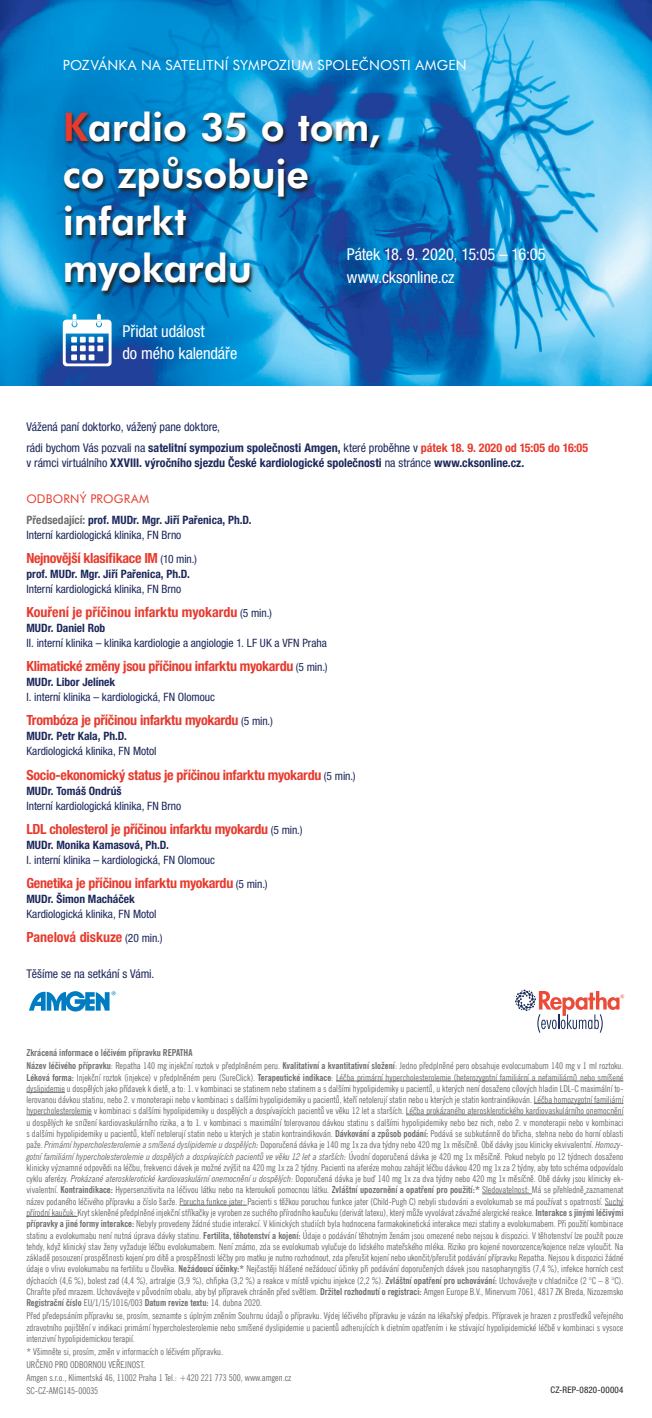
<style>
.page{position:relative;width:652px;height:1418px;background:#fff}
.page>*{position:absolute;margin:0;border:0;box-sizing:border-box;transform-origin:0 0}
.t1{font:39.3px/47.2px "Futura Hv BTCE Heavy";color:#fff}
.t2{font:condensed 16.4px/22.3px "Helvetica Neue LT Pro";letter-spacing:-.01em;color:#fff}
.t3{font:700 condensed 14px "Helvetica Neue LT Pro";letter-spacing:-.02em;color:#e73b2e}
.t4{font:14px "Futura Bk BTCE Book";letter-spacing:.015em;color:#fff}
.t5{font:700 condensed 14px "Helvetica Neue LT Pro";color:#e73b2e}
.t6{font:condensed 12px/21px "Helvetica Neue LT Pro";letter-spacing:-.005em;color:#1d285c}
.t7{font:700 condensed 12px "Helvetica Neue LT Pro";color:#1d285c}
.t8{font:12px "Futura Bk BTCE Book";letter-spacing:.015em;color:#e73b2e}
.t9{font:condensed 11.5px/15px "Helvetica Neue LT Pro";letter-spacing:-.005em;color:#1d285c}
.t10{font:700 condensed 11.5px "Helvetica Neue LT Pro";color:#1d285c}
.t11{font:9.4px/11.3px "News Goth Cn BTCE Condensed";color:#6c6d70;text-align:justify}
.t12{font:9.4px "News Goth Cn BTCE Bold Condensed";color:#6c6d70}
.t13{font:condensed 9px "Helvetica Neue LT Pro";letter-spacing:.025em;color:#231f20}
.s1{color:#e73b2e}
.s2{font-weight:700}
.s3{font-weight:700;color:#e73b2e}
.s4{font-weight:400}
.s5{font-weight:700;color:#6c6d70}
.s6{font-weight:400;font-size:11.5px;color:#1d285c}
.s7{font-family:"News Goth Cn BTCE Bold Condensed"}
.s8{font-style:italic}
.s9{font-family:"News Goth Cn BTCE Condensed"}
</style>
<div class="page">
<img style="left:0;top:0;width:652px;height:386px">
<svg style="left:62px;top:111px;width:323px;height:186px;background:#0c69a6"></svg>
<svg style="left:63px;top:314px;width:49px;height:52px"></svg>
<hr style="left:336px;top:1080px;width:287px;height:1px;background:#6c6d70">
<hr style="left:26px;top:1092px;width:39px;height:1px;background:#6c6d70">
<hr style="left:534px;top:1103px;width:89px;height:1px;background:#6c6d70">
<hr style="left:26px;top:1114px;width:66px;height:1px;background:#6c6d70">
<hr style="left:406px;top:1114px;width:217px;height:1px;background:#6c6d70">
<hr style="left:482px;top:1193px;width:50px;height:1px;background:#6c6d70">
<hr style="left:180px;top:1204px;width:67px;height:1px;background:#6c6d70">
<svg style="left:605px;top:1204px;width:18px;height:1px"></svg>
<hr style="left:26px;top:1216px;width:52px;height:1px;background:#6c6d70">
<svg style="left:29px;top:991px;width:87px;height:20px"></svg>
<svg style="left:515px;top:989px;width:109px;height:43px"></svg>
<h3 class="t4" style="left:63px;top:56px;width:405px">POZVÁNKA NA SATELITNÍ SYMPOZIUM SPOLEČNOSTI AMGEN</h3>
<h1 class="t1" style="left:63px;top:101px;width:320px"><span class="s1">K</span>ardio 35 o tom, co způsobuje infarkt myokardu</h1>
<h2 class="t2" style="left:347px;top:243px;width:200px">Pátek 18. 9. 2020, 15:05 – 16:05 www.cksonline.cz</h2>
<h2 class="t2" style="left:122px;top:319px;width:116px">Přidat událost<br>do mého kalendáře</h2>
<p class="t6" style="left:26px;top:416px;width:563px">Vážená paní doktorko, vážený pane doktore,<br>rádi bychom Vás pozvali na <span class="s2">satelitní sympozium společnosti Amgen,</span> které proběhne v <span class="s3">pátek 18. 9. 2020 od 15:05 do 16:05</span></p>
<p class="t7" style="left:26px;top:455px;width:499px"><span class="s4">v rámci virtuálního</span> XXVIII. výročního sjezdu České kardiologické společnosti <span class="s4">na stránce</span> www.cksonline.cz.</p>
<p class="t8" style="left:26px;top:490px;width:124px">ODBORNÝ PROGRAM</p>
<p class="t9" style="left:26px;top:512px;width:227px"><span class="s5">Předsedající:</span> <span class="s2">prof. MUDr. Mgr. Jiří Pařenica, Ph.D.<br></span>Interní kardiologická klinika, FN Brno</p>
<h3 class="t3" style="left:26px;top:549px;width:172px">Nejnovější klasifikace IM <span class="s6">(10 min.)</span></h3>
<p class="t10" style="left:26px;top:567px;width:165px">prof. MUDr. Mgr. Jiří Pařenica, Ph.D.</p>
<p class="t9" style="left:26px;top:581px;width:157px">Interní kardiologická klinika, FN Brno</p>
<h3 class="t5" style="left:26px;top:603px;width:247px">Kouření je příčinou infarktu myokardu <span class="s6">(5 min.)</span></h3>
<p class="t10" style="left:26px;top:621px;width:80px">MUDr. Daniel Rob</p>
<p class="t9" style="left:26px;top:635px;width:302px">II. interní klinika – klinika kardiologie a angiologie 1. LF UK a VFN Praha</p>
<h3 class="t3" style="left:26px;top:658px;width:303px">Klimatické změny jsou příčinou infarktu myokardu <span class="s6">(5 min.)</span></h3>
<p class="t10" style="left:26px;top:675px;width:90px">MUDr. Libor Jelínek</p>
<p class="t9" style="left:26px;top:689px;width:190px">I. interní klinika – kardiologická, FN Olomouc</p>
<h3 class="t3" style="left:26px;top:712px;width:248px">Trombóza je příčinou infarktu myokardu <span class="s6">(5 min.)</span></h3>
<p class="t10" style="left:26px;top:729px;width:102px">MUDr. Petr Kala, Ph.D.</p>
<p class="t9" style="left:26px;top:743px;width:132px">Kardiologická klinika, FN Motol</p>
<h3 class="t3" style="left:26px;top:766px;width:331px">Socio-ekonomický status je příčinou infarktu myokardu <span class="s6">(5 min.)</span></h3>
<p class="t10" style="left:26px;top:783px;width:97px">MUDr. Tomáš Ondrúš</p>
<p class="t9" style="left:26px;top:798px;width:157px">Interní kardiologická klinika, FN Brno</p>
<h3 class="t3" style="left:26px;top:820px;width:278px">LDL cholesterol je příčinou infarktu myokardu <span class="s6">(5 min.)</span></h3>
<p class="t10" style="left:26px;top:837px;width:144px">MUDr. Monika Kamasová, Ph.D.</p>
<p class="t9" style="left:26px;top:852px;width:190px">I. interní klinika – kardiologická, FN Olomouc</p>
<h3 class="t3" style="left:26px;top:874px;width:243px">Genetika je příčinou infarktu myokardu <span class="s6">(5 min.)</span></h3>
<p class="t10" style="left:26px;top:891px;width:110px">MUDr. Šimon Macháček</p>
<p class="t9" style="left:26px;top:906px;width:132px">Kardiologická klinika, FN Motol</p>
<h3 class="t3" style="left:26px;top:928px;width:138px">Panelová diskuze <span class="s6">(20 min.)</span></h3>
<p class="t6" style="left:26px;top:963px;width:129px">Těšíme se na setkání s Vámi.</p>
<p class="t12" style="left:26px;top:1046px;width:168px">Zkrácená informace o léčivém přípravku REPATHA</p>
<p class="t11" style="left:26px;top:1059px;width:599px"><span class="s7">Název léčivého přípravku</span>: Repatha 140 mg injekční roztok v předplněném peru. <span class="s7">Kvalitativní a kvantitativní složení</span>: Jedno předplněné pero obsahuje evolocumabum 140 mg v 1 ml roztoku.<br><span class="s7">Léková forma:</span> Injekční roztok (injekce) v předplněném peru (SureClick). <span class="s7">Terapeutické indikace</span>: Léčba primární hypercholesterolemie (heterozygotní familiární a nefamiliární) nebo smíšené dyslipidemie u dospělých jako přídavek k dietě, a to: 1. v kombinaci se statinem nebo statinem a s dalšími hypolipidemiky u pacientů, u kterých není dosaženo cílových hladin LDL-C maximální to&shy;lerovanou dávkou statinu, nebo 2. v monoterapii nebo v kombinaci s dalšími hypolipidemiky u pacientů, kteří netolerují statin nebo u kterých je statin kontraindikován. Léčba homozygotní familiární hypercholesterolemie v kombinaci s dalšími hypolipidemiky u dospělých a dospívajících pacientů ve věku 12 let a starších. Léčba prokázaného aterosklerotického kardiovaskulárního onemocnění u dospělých ke snížení kardiovaskulárního rizika, a to 1. v kombinaci s maximální tolerovanou dávkou statinu s dalšími hypolipidemiky nebo bez nich, nebo 2. v monoterapii nebo v kombinaci s dalšími hypolipidemiky u pacientů, kteří netolerují statin nebo u kterých je statin kontraindikován. <span class="s7">Dávkování a způsob podání:</span> Podává se subkutánně do břicha, stehna nebo do horní oblasti paže. <span class="s8">Primární hypercholesterolemie a smíšená dyslipidemie u dospělých:</span> Doporučená dávka je 140 mg 1x za dva týdny nebo 420 mg 1x měsíčně. Obě dávky jsou klinicky ekvivalentní. <span class="s8">Homozy&shy;gotní familiární hypercholesterolemie u dospělých a dospívajících pacientů ve věku 12 let a starších:</span> Úvodní doporučená dávka je 420 mg 1x měsíčně. Pokud nebylo po 12 týdnech dosaženo klinicky významné odpovědi na léčbu, frekvenci dávek je možné zvýšit na 420 mg 1x za 2 týdny. Pacienti na aferéze mohou zahájit léčbu dávkou 420 mg 1x za 2 týdny, aby toto schéma odpovídalo cyklu aferézy. <span class="s8">Prokázané aterosklerotické kardiovaskulární onemocnění u dospělých</span>: Doporučená dávka je buď 140 mg 1x za dva týdny nebo 420 mg 1x měsíčně. Obě dávky jsou klinicky ek&shy;vivalentní. <span class="s7">Kontraindikace:</span> Hypersenzitivita na léčivou látku nebo na kteroukoli pomocnou látku. <span class="s7">Zvláštní upozornění a opatření pro použití:*</span> Sledovatelnost: Má se přehledně zaznamenat název podaného léčivého přípravku a číslo šarže. Porucha funkce jater: Pacienti s těžkou poruchou funkce jater (Child-Pugh C) nebyli studováni a evolokumab se má používat s opatrností. Suchý přírodní kaučuk: Kryt skleněné předplněné injekční stříkačky je vyroben ze suchého přírodního kaučuku (derivát latexu), který může vyvolávat závažné alergické reakce. <span class="s7">Interakce s jinými léčivými přípravky a jiné formy interakce:</span> Nebyly provedeny žádné studie interakcí. V klinických studiích byla hodnocena farmakokinetická interakce mezi statiny a evolokumabem. Při použití kombinace statinu a evolokumabu není nutná úprava dávky statinu. <span class="s7">Fertilita, těhotenství a kojení:</span> Údaje o podávání těhotným ženám jsou omezené nebo nejsou k dispozici. V těhotenství lze použít pouze tehdy, když klinický stav ženy vyžaduje léčbu evolokumabem. Není známo, zda se evolokumab vylučuje do lidského mateřského mléka. Riziko pro kojené novorozence/kojence nelze vyloučit. Na základě posouzení prospěšnosti kojení pro dítě a prospěšnosti léčby pro matku je nutno rozhodnout, zda přerušit kojení nebo ukončit/přerušit podávání přípravku Repatha. Nejsou k dispozici žádné údaje o vlivu evolokumabu na fertilitu u člověka. <span class="s7">Nežádoucí účinky:*</span> Nejčastěji hlášené nežádoucí účinky při podávání doporučených dávek jsou nasopharyngitis (7,4 %), infekce horních cest dýchacích (4,6 %), bolest zad (4,4 %), artralgie (3,9 %), chřipka (3,2 %) a reakce v místě vpichu injekce (2,2 %). <span class="s7">Zvláštní opatření pro uchovávání:</span> Uchovávejte v chladničce (2 °C – 8 °C).<br>Chraňte před mrazem. Uchovávejte v původním obalu, aby byl přípravek chráněn před světlem. <span class="s7">Držitel rozhodnutí o registraci:</span> Amgen Europe B.V., Minervum 7061, 4817 ZK Breda, Nizozemsko</p>
<p class="t12" style="left:26px;top:1296px;width:237px">Registrační číslo <span class="s9">EU/1/15/1016/003</span> Datum revize textu: <span class="s9">14. dubna 2020.</span></p>
<p class="t11" style="left:26px;top:1309px;width:599px">Před předepsáním přípravku se, prosím, seznamte s úplným zněním Souhrnu údajů o přípravku. Výdej léčivého přípravku je vázán na lékařský předpis. Přípravek je hrazen z prostředků veřejného zdravotního pojištění v indikaci primární hypercholesterolemie nebo smíšené dyslipidemie u pacientů adherujících k dietním opatřením i ke stávající hypolipidemické léčbě v kombinaci s vysoce intenzivní hypolipidemickou terapií.</p>
<p class="t11" style="left:26px;top:1344px;width:266px;line-height:12.9px;text-align:left">* Všimněte si, prosím, změn v informacích o léčivém přípravku.<br>URČENO PRO ODBORNOU VEŘEJNOST.<br>Amgen s.r.o., Klimentská 46, 11002 Praha 1 Tel.: +420 221 773 500, www.amgen.cz SC-CZ-AMG145-00035</p>
<p class="t13" style="left:551px;top:1384px;width:74px">CZ-REP-0820-00004</p>
</div>
